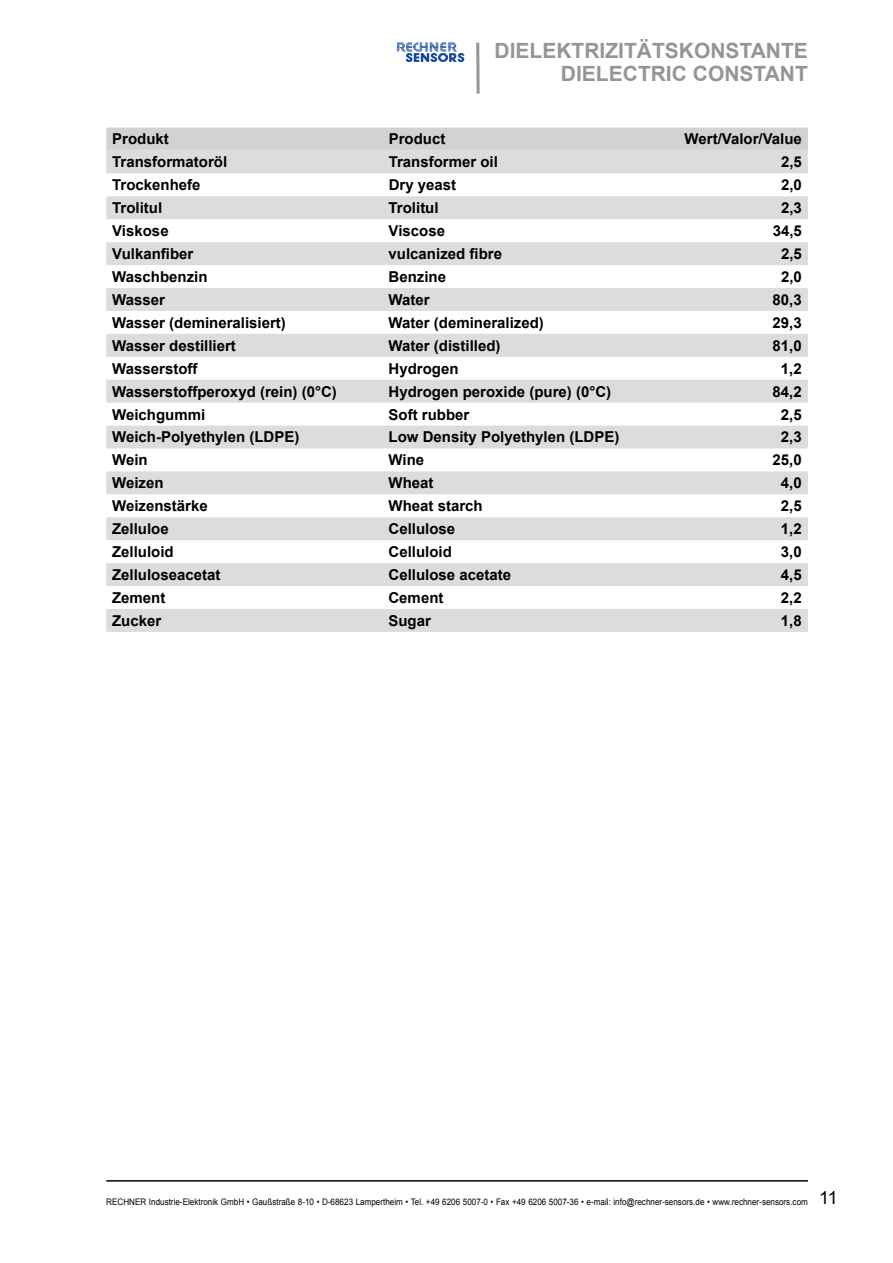
<style>
.page{position:relative;width:893px;height:1263px;background:#fff}
.page>*{position:absolute;margin:0;border:0;box-sizing:border-box;transform-origin:0 0}
.t1{font:700 21px/23px "Arial";color:#939597;text-align:right}
.t2{font:700 15px "Arial";color:#000}
.t3{font:9px "Arial";color:#000;scale:.9 1}
.s1{font-size:18px}
</style>
<div class="page">
<hr style="left:106px;top:1180px;width:702px;height:1px;background:#000">
<svg style="left:476px;top:43px;width:4px;height:51px"></svg>
<svg style="left:397px;top:43px;width:67px;height:19px"></svg>
<div style="left:106px;top:128px;width:702px;height:22px;background:#d1d2d4"></div>
<svg style="left:106px;top:150px;width:702px;height:482px;fill:#dedfe1"></svg>
<h1 class="t1" style="left:494px;top:41px;width:315px">dieleKtrizitätsKonstante dielectric constant</h1>
<p class="t2" style="left:112px;top:134px;width:58px">Produkt</p>
<p class="t2" style="left:389px;top:134px;width:58px">Product</p>
<p class="t2" style="left:685px;top:134px;width:119px">Wert/Valor/Value</p>
<p class="t2" style="left:112px;top:156px;width:117px">transformatoröl</p>
<p class="t2" style="left:389px;top:156px;width:111px">transformer oil</p>
<p class="t2" style="left:781px;top:156px;width:22px">2,5</p>
<p class="t2" style="left:112px;top:179px;width:90px">trockenhefe</p>
<p class="t2" style="left:389px;top:179px;width:69px">dry yeast</p>
<p class="t2" style="left:781px;top:179px;width:22px">2,0</p>
<p class="t2" style="left:112px;top:202px;width:52px">trolitul</p>
<p class="t2" style="left:389px;top:202px;width:52px">trolitul</p>
<p class="t2" style="left:781px;top:202px;width:22px">2,3</p>
<p class="t2" style="left:112px;top:225px;width:58px">Viskose</p>
<p class="t2" style="left:389px;top:225px;width:58px">Viscose</p>
<p class="t2" style="left:773px;top:225px;width:31px">34,5</p>
<p class="t2" style="left:112px;top:244px;width:83px">Vulkanfiber</p>
<p class="t2" style="left:389px;top:244px;width:115px">vulcanized fibre</p>
<p class="t2" style="left:781px;top:248px;width:22px">2,5</p>
<p class="t2" style="left:112px;top:271px;width:97px">Waschbenzin</p>
<p class="t2" style="left:389px;top:271px;width:59px">Benzine</p>
<p class="t2" style="left:781px;top:271px;width:22px">2,0</p>
<p class="t2" style="left:112px;top:294px;width:54px">Wasser</p>
<p class="t2" style="left:389px;top:294px;width:43px">Water</p>
<p class="t2" style="left:773px;top:294px;width:31px">80,3</p>
<p class="t2" style="left:112px;top:317px;width:175px">Wasser (demineralisiert)</p>
<p class="t2" style="left:389px;top:317px;width:157px">Water (demineralized)</p>
<p class="t2" style="left:773px;top:317px;width:31px">29,3</p>
<p class="t2" style="left:112px;top:340px;width:125px">Wasser destilliert</p>
<p class="t2" style="left:389px;top:340px;width:113px">Water (distilled)</p>
<p class="t2" style="left:773px;top:340px;width:31px">81,0</p>
<p class="t2" style="left:112px;top:363px;width:87px">Wasserstoff</p>
<p class="t2" style="left:389px;top:363px;width:72px">Hydrogen</p>
<p class="t2" style="left:781px;top:363px;width:22px">1,2</p>
<p class="t2" style="left:112px;top:386px;width:226px">Wasserstoffperoxyd (rein) (0°c)</p>
<p class="t2" style="left:389px;top:386px;width:224px">Hydrogen peroxide (pure) (0°c)</p>
<p class="t2" style="left:773px;top:386px;width:31px">84,2</p>
<p class="t2" style="left:112px;top:409px;width:95px">Weichgummi</p>
<p class="t2" style="left:389px;top:409px;width:83px">soft rubber</p>
<p class="t2" style="left:781px;top:409px;width:22px">2,5</p>
<p class="t2" style="left:112px;top:432px;width:189px">Weich-Polyethylen (ldPe)</p>
<p class="t2" style="left:389px;top:432px;width:232px">low density Polyethylen (ldPe)</p>
<p class="t2" style="left:781px;top:432px;width:22px">2,3</p>
<p class="t2" style="left:112px;top:454px;width:37px">Wein</p>
<p class="t2" style="left:389px;top:454px;width:37px">Wine</p>
<p class="t2" style="left:773px;top:454px;width:31px">25,0</p>
<p class="t2" style="left:112px;top:477px;width:53px">Weizen</p>
<p class="t2" style="left:389px;top:477px;width:46px">Wheat</p>
<p class="t2" style="left:781px;top:477px;width:22px">4,0</p>
<p class="t2" style="left:112px;top:500px;width:97px">Weizenstärke</p>
<p class="t2" style="left:389px;top:500px;width:96px">Wheat starch</p>
<p class="t2" style="left:781px;top:500px;width:22px">2,5</p>
<p class="t2" style="left:112px;top:523px;width:58px">zelluloe</p>
<p class="t2" style="left:388px;top:523px;width:68px">cellulose</p>
<p class="t2" style="left:781px;top:523px;width:22px">1,2</p>
<p class="t2" style="left:112px;top:546px;width:63px">zelluloid</p>
<p class="t2" style="left:388px;top:546px;width:65px">celluloid</p>
<p class="t2" style="left:781px;top:546px;width:22px">3,0</p>
<p class="t2" style="left:112px;top:569px;width:110px">zelluloseacetat</p>
<p class="t2" style="left:388px;top:569px;width:124px">cellulose acetate</p>
<p class="t2" style="left:781px;top:569px;width:22px">4,5</p>
<p class="t2" style="left:112px;top:592px;width:55px">zement</p>
<p class="t2" style="left:388px;top:592px;width:57px">cement</p>
<p class="t2" style="left:781px;top:592px;width:22px">2,2</p>
<p class="t2" style="left:112px;top:615px;width:51px">zucker</p>
<p class="t2" style="left:388px;top:615px;width:44px">sugar</p>
<p class="t2" style="left:781px;top:615px;width:22px">1,8</p>
<p class="t3" style="left:106px;top:1196px;width:814px">RECHNER Industrie-Elektronik GmbH • Gaußstraße 8-10 • D-68623 Lampertheim • Tel. +49 6206 5007-0 • Fax +49 6206 5007-36 • e-mail: info@rechner-sensors.de • www.rechner-sensors.com <span class="s1">11</span></p>
</div>
